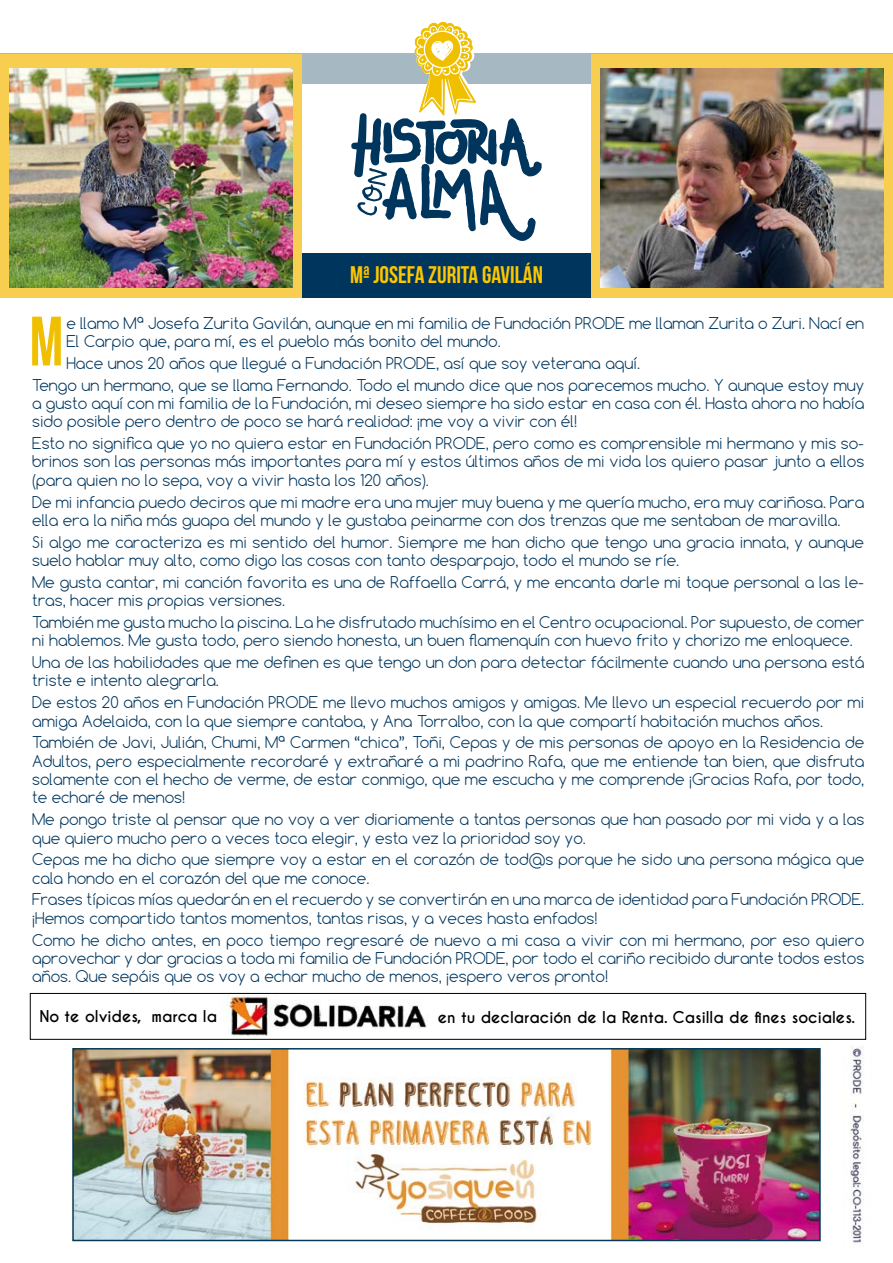
<style>
.page{position:relative;width:893px;height:1263px;background:#fff}
.page>*{position:absolute;margin:0;border:0;box-sizing:border-box;transform-origin:0 0}
.t1{font:69.75px "Bebas Neue";color:#efbf00;scale:.89 1}
.t2{font:24px "Bebas Neue";color:#fdc600}
.t3{font:300 15.3px/18.3px "Comfortaa";color:#00365e}
.t4{font:700 15.3px "Caviar Dreams";color:#000}
</style>
<div class="page">
<img style="left:850px;top:1033px;width:17px;height:213px">
<img style="left:75px;top:1051px;width:743px;height:187px">
<div style="left:72px;top:1048px;width:749px;height:193px;border:2px solid #063a57"></div>
<div style="left:0;top:253px;width:893px;height:45px;background:#00365e"></div>
<div style="left:0;top:53px;width:893px;height:30px;background:#a6b8c1"></div>
<div style="left:592px;top:54px;width:301px;height:244px;background:#f8ce50"></div>
<svg style="left:351px;top:21px;width:191px;height:220px"></svg>
<div style="left:0;top:54px;width:301px;height:244px;background:#f8ce50"></div>
<img style="left:601px;top:68px;width:282px;height:220px">
<img style="left:10px;top:68px;width:282px;height:219px">
<img style="left:227px;top:995px;width:200px;height:41px">
<div style="left:30px;top:993px;width:836px;height:47px;border:1px solid #000"></div>
<h2 class="t2" style="left:350px;top:262px;width:194px">Mª JOSEFA ZURITA GAVILÁN</h2>
<h1 class="t1" style="left:30px;top:303px;width:39px">M</h1>
<p class="t3" style="left:66px;top:314px;width:799px">e llamo Mª Josefa Zurita Gavilán, aunque en mi familia de Fundación PRODE me llaman Zurita o Zuri. Nací en<br>El Carpio que, para mí, es el pueblo más bonito del mundo.</p>
<p class="t3" style="left:32px;top:352px;width:834px;line-height:21.8px;text-indent:34px">Hace unos 20 años que llegué a Fundación PRODE, así que soy veterana aquí.<br>Tengo un hermano, que se llama Fernando. Todo el mundo dice que nos parecemos mucho. Y aunque estoy muy</p>
<p class="t3" style="left:32px;top:394px;width:834px">a gusto aquí con mi familia de la Fundación, mi deseo siempre ha sido estar en casa con él. Hasta ahora no había sido posible pero dentro de poco se hará realidad: ¡me voy a vivir con él!</p>
<p class="t3" style="left:32px;top:434px;width:834px;text-align:justify">Esto no significa que yo no quiera estar en Fundación PRODE, pero como es comprensible mi hermano y mis so&shy;brinos son las personas más importantes para mí y estos últimos años de mi vida los quiero pasar junto a ellos (para quien no lo sepa, voy a vivir hasta los 120 años).</p>
<p class="t3" style="left:32px;top:492px;width:834px">De mi infancia puedo deciros que mi madre era una mujer muy buena y me quería mucho, era muy cariñosa. Para ella era la niña más guapa del mundo y le gustaba peinarme con dos trenzas que me sentaban de maravilla.</p>
<p class="t3" style="left:32px;top:533px;width:833px">Si algo me caracteriza es mi sentido del humor. Siempre me han dicho que tengo una gracia innata, y aunque suelo hablar muy alto, como digo las cosas con tanto desparpajo, todo el mundo se ríe.</p>
<p class="t3" style="left:32px;top:573px;width:834px">Me gusta cantar, mi canción favorita es una de Raffaella Carrá, y me encanta darle mi toque personal a las le&shy;tras, hacer mis propias versiones.</p>
<p class="t3" style="left:32px;top:613px;width:834px">También me gusta mucho la piscina. La he disfrutado muchísimo en el Centro ocupacional. Por supuesto, de comer ni hablemos. Me gusta todo, pero siendo honesta, un buen flamenquín con huevo frito y chorizo me enloquece.</p>
<p class="t3" style="left:32px;top:653px;width:834px">Una de las habilidades que me definen es que tengo un don para detectar fácilmente cuando una persona está triste e intento alegrarla.</p>
<p class="t3" style="left:32px;top:693px;width:834px">De estos 20 años en Fundación PRODE me llevo muchos amigos y amigas. Me llevo un especial recuerdo por mi amiga Adelaida, con la que siempre cantaba, y Ana Torralbo, con la que compartí habitación muchos años.</p>
<p class="t3" style="left:32px;top:733px;width:834px;text-align:justify">También de Javi, Julián, Chumi, Mª Carmen “chica”, Toñi, Cepas y de mis personas de apoyo en la Residencia de Adultos, pero especialmente recordaré y extrañaré a mi padrino Rafa, que me entiende tan bien, que disfruta solamente con el hecho de verme, de estar conmigo, que me escucha y me comprende ¡Gracias Rafa, por todo, te echaré de menos!</p>
<p class="t3" style="left:32px;top:810px;width:834px">Me pongo triste al pensar que no voy a ver diariamente a tantas personas que han pasado por mi vida y a las que quiero mucho pero a veces toca elegir, y esta vez la prioridad soy yo.</p>
<p class="t3" style="left:32px;top:850px;width:834px">Cepas me ha dicho que siempre voy a estar en el corazón de tod@s porque he sido una persona mágica que cala hondo en el corazón del que me conoce.</p>
<p class="t3" style="left:32px;top:890px;width:834px">Frases típicas mías quedarán en el recuerdo y se convertirán en una marca de identidad para Fundación PRODE. ¡Hemos compartido tantos momentos, tantas risas, y a veces hasta enfados!</p>
<p class="t3" style="left:32px;top:930px;width:834px;text-align:justify">Como he dicho antes, en poco tiempo regresaré de nuevo a mi casa a vivir con mi hermano, por eso quiero aprovechar y dar gracias a toda mi familia de Fundación PRODE, por todo el cariño recibido durante todos estos años. Que sepáis que os voy a echar mucho de menos, ¡espero veros pronto!</p>
<p class="t4" style="left:39px;top:1007px;width:179px">No te olvides, marca la</p>
<p class="t4" style="left:438px;top:1008px;width:419px">en tu declaración de la Renta. Casilla de fines sociales.</p>
</div>
